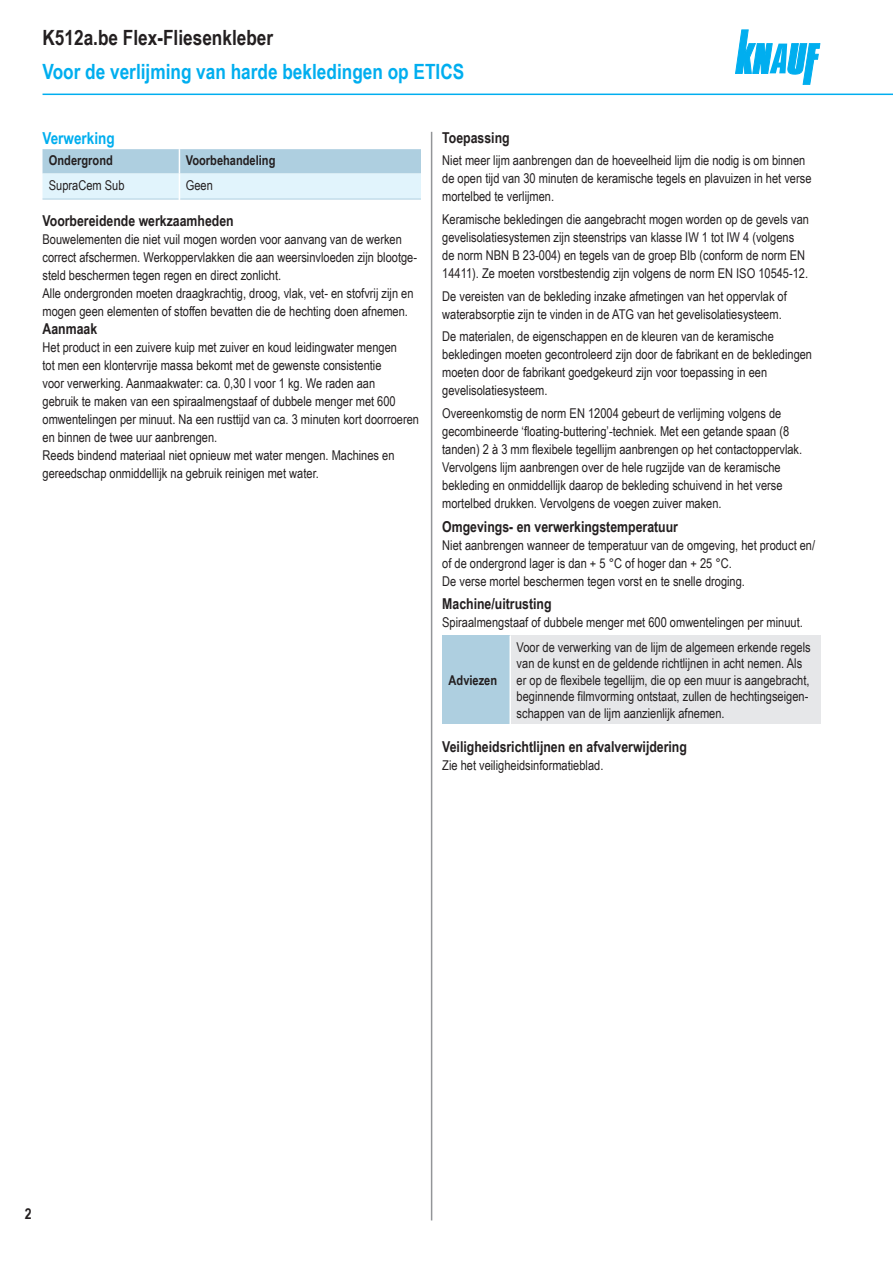
<style>
.page{position:relative;width:893px;height:1263px;background:#fff}
.page>*{position:absolute;margin:0;border:0;box-sizing:border-box;transform-origin:0 0}
.t1{font:700 21px "Arial Narrow";color:#00aeef}
.t2{font:700 21px "Arial Narrow";color:#231f20}
.t3{font:700 16.5px "Arial Narrow";color:#00aeef}
.t4{font:700 15px "Arial Narrow";color:#231f20}
.t5{font:13.5px/18px "Arial Narrow";color:#231f20}
.t6{font:700 13.5px "Arial Narrow";color:#231f20}
</style>
<div class="page">
<svg style="left:735px;top:30px;width:85px;height:54px"></svg>
<hr style="left:431px;top:132px;width:1px;height:1088px;background:#939598">
<hr style="left:43px;top:94px;width:850px;height:1px;background:#00aeef">
<hr style="left:180px;top:199px;width:241px;height:1px;background:#aecfe0">
<hr style="left:43px;top:199px;width:136px;height:1px;background:#aecfe0">
<svg style="left:43px;top:149px;width:378px;height:50px;background:#c8e2ee"></svg>
<div style="left:442px;top:635px;width:68px;height:89px;background:#aecfe0"></div>
<div style="left:510px;top:635px;width:311px;height:89px;background:#e6e7e9"></div>
<hr style="left:509px;top:635px;width:2px;height:89px;background:#fff">
<h1 class="t2" style="left:43px;top:22px;width:232px">K512a.be Flex-Fliesenkleber</h1>
<h1 class="t1" style="left:43px;top:56px;width:423px">Voor de verlijming van harde bekledingen op ETICS</h1>
<p class="t3" style="left:43px;top:125px;width:74px">Verwerking</p>
<p class="t6" style="left:49px;top:150px;width:65px">Ondergrond</p>
<p class="t6" style="left:186px;top:150px;width:91px">Voorbehandeling</p>
<p class="t5" style="left:49px;top:175px;width:77px">SupraCem Sub</p>
<p class="t5" style="left:186px;top:175px;width:29px">Geen</p>
<p class="t4" style="left:43px;top:209px;width:193px">Voorbereidende werkzaamheden</p>
<p class="t5" style="left:43px;top:230px;width:376px">Bouwelementen die niet vuil mogen worden voor aanvang van de werken correct afschermen. Werkoppervlakken die aan weersinvloeden zijn blootge&shy;steld beschermen tegen regen en direct zonlicht.<br>Alle ondergronden moeten draagkrachtig, droog, vlak, vet- en stofvrij zijn en mogen geen elementen of stoffen bevatten die de hechting doen afnemen.</p>
<p class="t4" style="left:43px;top:317px;width:56px">Aanmaak</p>
<p class="t5" style="left:43px;top:338px;width:378px">Het product in een zuivere kuip met zuiver en koud leidingwater mengen<br>tot men een klontervrije massa bekomt met de gewenste consistentie<br>voor verwerking. Aanmaakwater: ca. 0,30 l voor 1 kg. We raden aan<br>gebruik te maken van een spiraalmengstaaf of dubbele menger met 600 omwentelingen per minuut. Na een rusttijd van ca. 3 minuten kort doorroeren en binnen de twee uur aanbrengen.<br>Reeds bindend materiaal niet opnieuw met water mengen. Machines en gereedschap onmiddellijk na gebruik reinigen met water.</p>
<p class="t4" style="left:442px;top:126px;width:69px">Toepassing</p>
<p class="t5" style="left:442px;top:151px;width:371px">Niet meer lijm aanbrengen dan de hoeveelheid lijm die nodig is om binnen de open tijd van 30 minuten de keramische tegels en plavuizen in het verse mortelbed te verlijmen.</p>
<p class="t5" style="left:442px;top:210px;width:368px">Keramische bekledingen die aangebracht mogen worden op de gevels van gevelisolatiesystemen zijn steenstrips van klasse IW 1 tot IW 4 (volgens de norm NBN B 23-004) en tegels van de groep BIb (conform de norm EN 14411). Ze moeten vorstbestendig zijn volgens de norm EN ISO 10545-12.</p>
<p class="t5" style="left:442px;top:286px;width:346px">De vereisten van de bekleding inzake afmetingen van het oppervlak of waterabsorptie zijn te vinden in de ATG van het gevelisolatiesysteem.</p>
<p class="t5" style="left:442px;top:327px;width:371px">De materialen, de eigenschappen en de kleuren van de keramische bekledingen moeten gecontroleerd zijn door de fabrikant en de bekledingen moeten door de fabrikant goedgekeurd zijn voor toepassing in een gevelisolatiesysteem.</p>
<p class="t5" style="left:442px;top:404px;width:361px">Overeenkomstig de norm EN 12004 gebeurt de verlijming volgens de gecombineerde ‘floating-buttering’-techniek. Met een getande spaan (8 tanden) 2 à 3 mm flexibele tegellijm aanbrengen op het contactoppervlak.<br>Vervolgens lijm aanbrengen over de hele rugzijde van de keramische bekleding en onmiddellijk daarop de bekleding schuivend in het verse mortelbed drukken. Vervolgens de voegen zuiver maken.</p>
<p class="t4" style="left:442px;top:515px;width:237px">Omgevings- en verwerkingstemperatuur</p>
<p class="t5" style="left:442px;top:535px;width:374px">Niet aanbrengen wanneer de temperatuur van de omgeving, het product en/ of de ondergrond lager is dan + 5 °C of hoger dan + 25 °C.<br>De verse mortel beschermen tegen vorst en te snelle droging.</p>
<p class="t4" style="left:442px;top:592px;width:111px">Machine/uitrusting</p>
<p class="t5" style="left:442px;top:613px;width:362px">Spiraalmengstaaf of dubbele menger met 600 omwentelingen per minuut.</p>
<p class="t5" style="left:517px;top:638px;width:296px;line-height:16.5px">Voor de verwerking van de lijm de algemeen erkende regels van de kunst en de geldende richtlijnen in acht nemen. Als er op de flexibele tegellijm, die op een muur is aangebracht, beginnende filmvorming ontstaat, zullen de hechtingseigen&shy;schappen van de lijm aanzienlijk afnemen.</p>
<p class="t4" style="left:442px;top:735px;width:246px">Veiligheidsrichtlijnen en afvalverwijdering</p>
<p class="t5" style="left:442px;top:755px;width:163px">Zie het veiligheidsinformatieblad.</p>
<p class="t6" style="left:449px;top:670px;width:50px">Adviezen</p>
<p class="t4" style="left:25px;top:1202px;width:8px">2</p>
</div>
